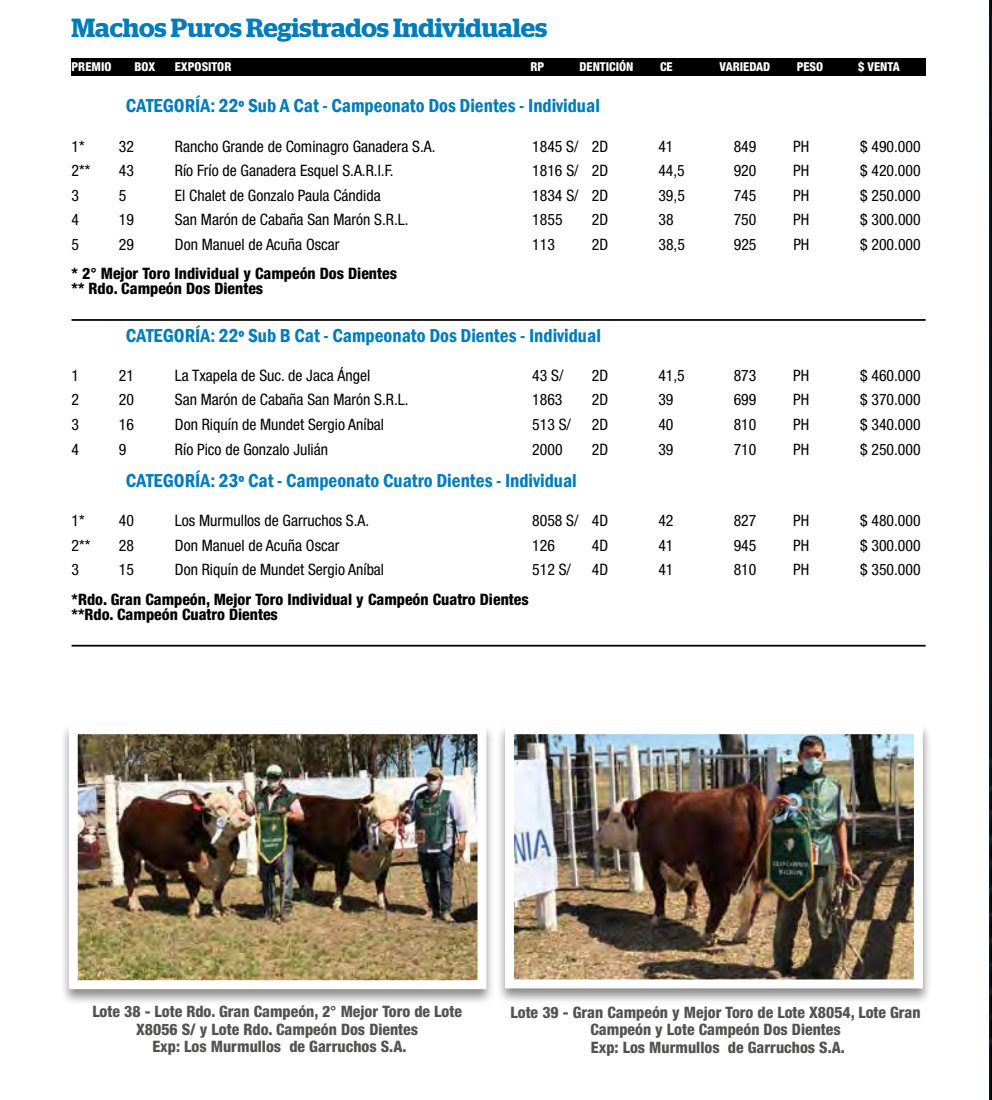
<style>
.page{position:relative;width:992px;height:1100px;background:#fff}
.page>*{position:absolute;margin:0;border:0;box-sizing:border-box;transform-origin:0 0}
.t1{font:600 26.25px "Stag";letter-spacing:-.005em;color:#007cbb}
.t2{font:600 condensed 19.25px "Franklin Gothic";color:#007cbb}
.t3{font:condensed 15.75px "Helvetica Neue";color:#000}
.t4{font:800 condensed 15.75px/17.5px "Helvetica Neue";color:#525251;text-align:center}
.t5{font:800 condensed 15.75px/14.9px "Helvetica Neue";color:#000}
.t6{font:800 condensed 12.25px "Helvetica Neue";color:#fff}
</style>
<div class="page">
<div style="left:71px;top:58px;width:854px;height:17px;background:#000"></div>
<hr style="left:71px;top:319px;width:854px;height:2px;background:#000">
<hr style="left:71px;top:644px;width:854px;height:2px;background:#000">
<div style="left:495px;top:723px;width:436px;height:282px;background:#000;opacity:.46"></div>
<img style="left:515px;top:735px;width:397px;height:243px">
<div style="left:505px;top:725px;width:417px;height:263px;border:9px solid #fff"></div>
<div style="left:59px;top:723px;width:437px;height:282px;background:#000;opacity:.46"></div>
<img style="left:79px;top:735px;width:397px;height:243px">
<div style="left:69px;top:725px;width:417px;height:263px;border:9px solid #fff"></div>
<img style="left:989px;top:0;width:2px;height:1099px">
<h1 class="t1" style="left:71px;top:12px;width:477px">Machos Puros Registrados Individuales</h1>
<p class="t6" style="left:71px;top:59px;width:41px">PREMIO</p>
<p class="t6" style="left:134px;top:59px;width:22px">BOX</p>
<p class="t6" style="left:175px;top:59px;width:58px">EXPOSITOR</p>
<p class="t6" style="left:530px;top:59px;width:15px">RP</p>
<p class="t6" style="left:579px;top:59px;width:55px">DENTICIÓN</p>
<p class="t6" style="left:659px;top:59px;width:14px">CE</p>
<p class="t6" style="left:719px;top:59px;width:52px">VARIEDAD</p>
<p class="t6" style="left:796px;top:59px;width:28px">PESO</p>
<p class="t6" style="left:857px;top:59px;width:43px">$ VENTA</p>
<p class="t2" style="left:126px;top:93px;width:475px">CATEGORÍA: 22º Sub A Cat - Campeonato Dos Dientes - Individual</p>
<p class="t3" style="left:71px;top:137px;width:15px">1*</p>
<p class="t3" style="left:119px;top:137px;width:17px">32</p>
<p class="t3" style="left:175px;top:137px;width:262px">Rancho Grande de Cominagro Ganadera S.A.</p>
<p class="t3" style="left:532px;top:137px;width:77px">1845 S/ 2D</p>
<p class="t3" style="left:658px;top:137px;width:17px">41</p>
<p class="t3" style="left:733px;top:137px;width:24px">849</p>
<p class="t3" style="left:793px;top:137px;width:18px">PH</p>
<p class="t3" style="left:859px;top:137px;width:62px">$ 490.000</p>
<p class="t3" style="left:72px;top:161px;width:20px">2**</p>
<p class="t3" style="left:119px;top:161px;width:17px">43</p>
<p class="t3" style="left:175px;top:161px;width:220px">Río Frío de Ganadera Esquel S.A.R.I.F.</p>
<p class="t3" style="left:532px;top:161px;width:77px">1816 S/ 2D</p>
<p class="t3" style="left:658px;top:161px;width:28px">44,5</p>
<p class="t3" style="left:733px;top:161px;width:24px">920</p>
<p class="t3" style="left:793px;top:161px;width:18px">PH</p>
<p class="t3" style="left:859px;top:161px;width:62px">$ 420.000</p>
<p class="t3" style="left:72px;top:186px;width:9px">3</p>
<p class="t3" style="left:119px;top:186px;width:9px">5</p>
<p class="t3" style="left:175px;top:186px;width:207px">El Chalet de Gonzalo Paula Cándida</p>
<p class="t3" style="left:532px;top:186px;width:77px">1834 S/ 2D</p>
<p class="t3" style="left:658px;top:186px;width:28px">39,5</p>
<p class="t3" style="left:733px;top:186px;width:24px">745</p>
<p class="t3" style="left:793px;top:186px;width:18px">PH</p>
<p class="t3" style="left:859px;top:186px;width:62px">$ 250.000</p>
<p class="t3" style="left:72px;top:210px;width:9px">4</p>
<p class="t3" style="left:119px;top:210px;width:17px">19</p>
<p class="t3" style="left:175px;top:210px;width:235px">San Marón de Cabaña San Marón S.R.L.</p>
<p class="t3" style="left:532px;top:210px;width:32px">1855</p>
<p class="t3" style="left:591px;top:210px;width:18px">2D</p>
<p class="t3" style="left:658px;top:210px;width:17px">38</p>
<p class="t3" style="left:733px;top:210px;width:24px">750</p>
<p class="t3" style="left:793px;top:210px;width:18px">PH</p>
<p class="t3" style="left:859px;top:210px;width:62px">$ 300.000</p>
<p class="t3" style="left:72px;top:235px;width:9px">5</p>
<p class="t3" style="left:119px;top:235px;width:17px">29</p>
<p class="t3" style="left:175px;top:235px;width:166px">Don Manuel de Acuña Oscar</p>
<p class="t3" style="left:532px;top:235px;width:24px">113</p>
<p class="t3" style="left:591px;top:235px;width:18px">2D</p>
<p class="t3" style="left:658px;top:235px;width:28px">38,5</p>
<p class="t3" style="left:733px;top:235px;width:24px">925</p>
<p class="t3" style="left:793px;top:235px;width:18px">PH</p>
<p class="t3" style="left:859px;top:235px;width:62px">$ 200.000</p>
<p class="t5" style="left:72px;top:266px;width:327px">* 2° Mejor Toro Individual y Campeón Dos Dientes ** Rdo. Campeón Dos Dientes</p>
<p class="t2" style="left:126px;top:322px;width:476px">CATEGORÍA: 22º Sub B Cat - Campeonato Dos Dientes - Individual</p>
<p class="t3" style="left:71px;top:366px;width:9px">1</p>
<p class="t3" style="left:119px;top:366px;width:17px">21</p>
<p class="t3" style="left:175px;top:366px;width:197px">La Txapela de Suc. de Jaca Ángel</p>
<p class="t3" style="left:532px;top:366px;width:33px">43 S/</p>
<p class="t3" style="left:591px;top:366px;width:18px">2D</p>
<p class="t3" style="left:658px;top:366px;width:28px">41,5</p>
<p class="t3" style="left:733px;top:366px;width:24px">873</p>
<p class="t3" style="left:793px;top:366px;width:18px">PH</p>
<p class="t3" style="left:859px;top:366px;width:62px">$ 460.000</p>
<p class="t3" style="left:72px;top:391px;width:9px">2</p>
<p class="t3" style="left:119px;top:391px;width:17px">20</p>
<p class="t3" style="left:175px;top:391px;width:235px">San Marón de Cabaña San Marón S.R.L.</p>
<p class="t3" style="left:532px;top:391px;width:32px">1863</p>
<p class="t3" style="left:591px;top:391px;width:18px">2D</p>
<p class="t3" style="left:658px;top:391px;width:17px">39</p>
<p class="t3" style="left:733px;top:391px;width:24px">699</p>
<p class="t3" style="left:793px;top:391px;width:18px">PH</p>
<p class="t3" style="left:859px;top:391px;width:62px">$ 370.000</p>
<p class="t3" style="left:72px;top:415px;width:9px">3</p>
<p class="t3" style="left:119px;top:415px;width:17px">16</p>
<p class="t3" style="left:175px;top:415px;width:211px">Don Riquín de Mundet Sergio Aníbal</p>
<p class="t3" style="left:532px;top:415px;width:40px">513 S/</p>
<p class="t3" style="left:591px;top:415px;width:18px">2D</p>
<p class="t3" style="left:658px;top:415px;width:17px">40</p>
<p class="t3" style="left:733px;top:415px;width:24px">810</p>
<p class="t3" style="left:793px;top:415px;width:18px">PH</p>
<p class="t3" style="left:859px;top:415px;width:62px">$ 340.000</p>
<p class="t3" style="left:72px;top:440px;width:9px">4</p>
<p class="t3" style="left:119px;top:440px;width:9px">9</p>
<p class="t3" style="left:175px;top:440px;width:155px">Río Pico de Gonzalo Julián</p>
<p class="t3" style="left:532px;top:440px;width:32px">2000</p>
<p class="t3" style="left:591px;top:440px;width:18px">2D</p>
<p class="t3" style="left:658px;top:440px;width:17px">39</p>
<p class="t3" style="left:733px;top:440px;width:24px">710</p>
<p class="t3" style="left:793px;top:440px;width:18px">PH</p>
<p class="t3" style="left:859px;top:440px;width:62px">$ 250.000</p>
<p class="t2" style="left:126px;top:467px;width:452px">CATEGORÍA: 23º Cat - Campeonato Cuatro Dientes - Individual</p>
<p class="t3" style="left:71px;top:511px;width:15px">1*</p>
<p class="t3" style="left:119px;top:511px;width:17px">40</p>
<p class="t3" style="left:175px;top:511px;width:196px">Los Murmullos de Garruchos S.A.</p>
<p class="t3" style="left:532px;top:511px;width:77px">8058 S/ 4D</p>
<p class="t3" style="left:658px;top:511px;width:17px">42</p>
<p class="t3" style="left:733px;top:511px;width:24px">827</p>
<p class="t3" style="left:793px;top:511px;width:18px">PH</p>
<p class="t3" style="left:859px;top:511px;width:62px">$ 480.000</p>
<p class="t3" style="left:72px;top:536px;width:20px">2**</p>
<p class="t3" style="left:119px;top:536px;width:17px">28</p>
<p class="t3" style="left:175px;top:536px;width:166px">Don Manuel de Acuña Oscar</p>
<p class="t3" style="left:532px;top:536px;width:24px">126</p>
<p class="t3" style="left:591px;top:536px;width:18px">4D</p>
<p class="t3" style="left:658px;top:536px;width:17px">41</p>
<p class="t3" style="left:733px;top:536px;width:24px">945</p>
<p class="t3" style="left:793px;top:536px;width:18px">PH</p>
<p class="t3" style="left:859px;top:536px;width:62px">$ 300.000</p>
<p class="t3" style="left:72px;top:560px;width:9px">3</p>
<p class="t3" style="left:119px;top:560px;width:17px">15</p>
<p class="t3" style="left:175px;top:560px;width:211px">Don Riquín de Mundet Sergio Aníbal</p>
<p class="t3" style="left:532px;top:560px;width:40px">512 S/</p>
<p class="t3" style="left:591px;top:560px;width:18px">4D</p>
<p class="t3" style="left:658px;top:560px;width:17px">41</p>
<p class="t3" style="left:733px;top:560px;width:24px">810</p>
<p class="t3" style="left:793px;top:560px;width:18px">PH</p>
<p class="t3" style="left:859px;top:560px;width:62px">$ 350.000</p>
<p class="t5" style="left:72px;top:591px;width:458px">*Rdo. Gran Campeón, Mejor Toro Individual y Campeón Cuatro Dientes **Rdo. Campeón Cuatro Dientes</p>
<p class="t4" style="left:92px;top:1002px;width:371px">Lote 38 - Lote Rdo. Gran Campeón, 2° Mejor Toro de Lote<br>X8056 S/ y Lote Rdo. Campeón Dos Dientes<br>Exp: Los Murmullos de Garruchos S.A.</p>
<p class="t4" style="left:510px;top:1003px;width:411px">Lote 39 - Gran Campeón y Mejor Toro de Lote X8054, Lote Gran<br>Campeón y Lote Campeón Dos Dientes<br>Exp: Los Murmullos de Garruchos S.A.</p>
</div>
